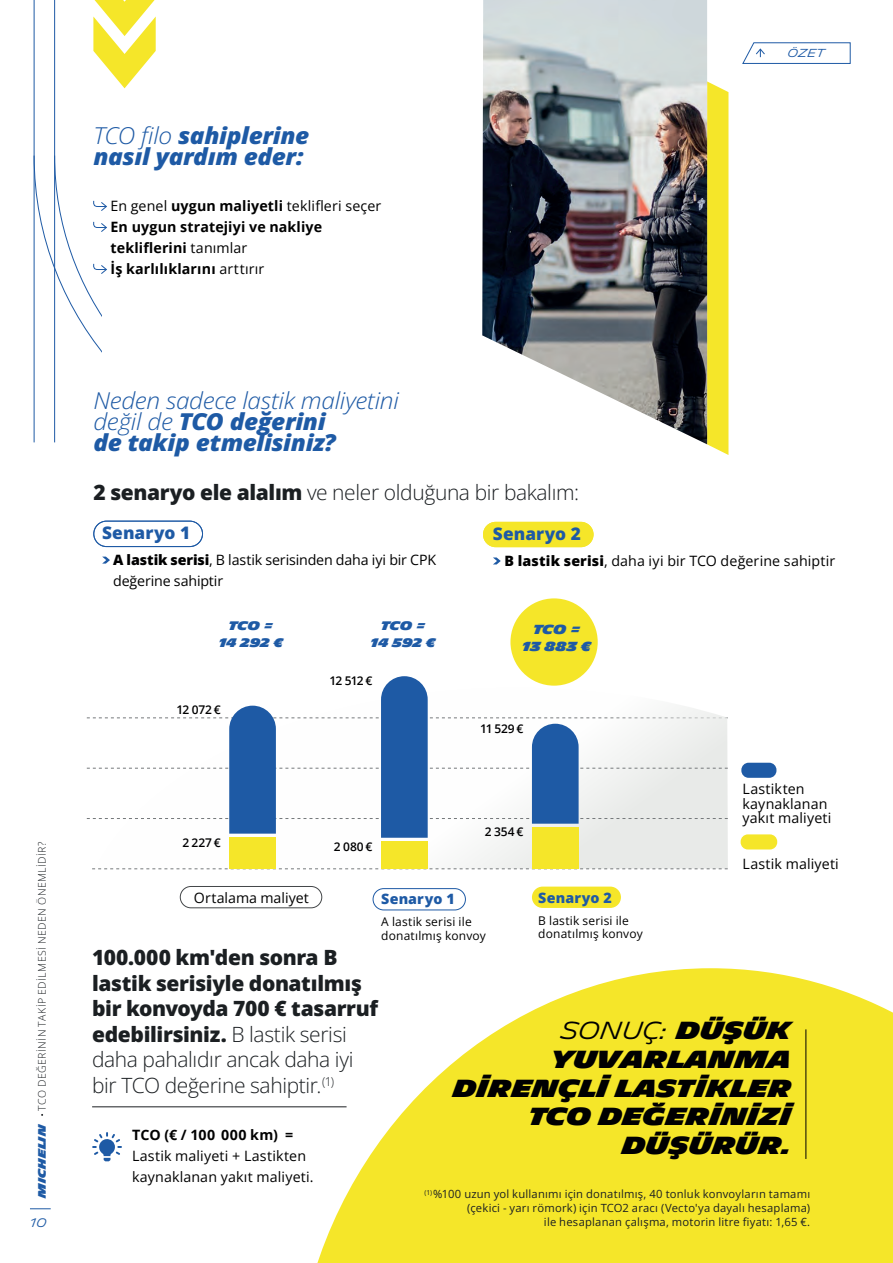
<style>
.page{position:relative;width:893px;height:1263px;background:#fff}
.page>*{position:absolute;margin:0;border:0;box-sizing:border-box;transform-origin:0 0}
.t1{font:900 24px/28.8px "Michelin";color:#000001;text-align:right}
.t2{font:italic 23.25px/21px "Open Sans";letter-spacing:-.015em;color:#1e5aa5;scale:1.05 1}
.t3{font:21px/25.5px "Open Sans";letter-spacing:-.02em;color:#1b1f22}
.t4{font:17.25px "Open Sans";letter-spacing:.005em;color:#1e5aa5}
.t5{font:14.25px/21px "Open Sans";letter-spacing:.005em;color:#000001}
.t6{font:700 14.25px/21px "Open Sans";letter-spacing:.01em;color:#000001}
.t7{font:14.25px "Open Sans";letter-spacing:.01em;color:#1e5aa5}
.t8{font:900 12.75px/16.5px "Michelin";letter-spacing:.01em;color:#1e5aa5}
.t9{font:12px/13.5px "Open Sans";letter-spacing:.015em;color:#000001}
.t10{font:600 12px "Open Sans";letter-spacing:-.01em;color:#000001}
.t11{font:900 12px/16.5px "Michelin";letter-spacing:.005em;color:#1e5aa5}
.t12{font:300 12px "Michelin";color:#1e5aa5}
.t13{font:11.25px/14.2px "Open Sans";letter-spacing:.02em;color:#1b1f22;text-align:right}
.t14{font:300 11.25px "Michelin";color:#1e5aa5;scale:1.05 1}
.t15{font:10.5px "Open Sans";letter-spacing:.045em;color:#1b1f22}
.s1{font-family:"Michelin";font-weight:900;color:#1e5aa5}
.s2{font-weight:400}
.s3{font-weight:300}
</style>
<div class="page">
<hr style="left:54px;top:0;width:1px;height:442px;background:#1e5aa5">
<hr style="left:34px;top:0;width:1px;height:442px;background:#1e5aa5">
<div style="left:741px;top:834px;width:36px;height:15px;background:#f5e629;border-radius:7px"></div>
<div style="left:741px;top:763px;width:35px;height:15px;background:#1e5aa5;border-radius:7px"></div>
<svg style="left:462px;top:838px;width:266px;height:30px;fill:#e8eae8"></svg>
<svg style="left:92px;top:868px;width:636px;height:1px"></svg>
<svg style="left:87px;top:676px;width:641px;height:162px"></svg>
<div style="left:229px;top:837px;width:47px;height:32px;background:#f5e629"></div>
<div style="left:381px;top:841px;width:47px;height:28px;background:#f5e629"></div>
<div style="left:532px;top:827px;width:47px;height:42px;background:#f5e629"></div>
<svg style="left:309px;top:968px;width:584px;height:295px;fill:#f5e629"></svg>
<hr style="left:806px;top:1029px;width:1px;height:130px;background:#000001">
<svg style="left:93px;top:0;width:63px;height:88px"></svg>
<svg style="left:707px;top:81px;width:21px;height:374px;background:#f4e630"></svg>
<img style="left:482px;top:0;width:225px;height:444px">
<div style="left:483px;top:522px;width:111px;height:25px;background:#f5e629;border-radius:13px"></div>
<svg style="left:102px;top:557px;width:8px;height:7px"></svg>
<svg style="left:34px;top:155px;width:73px;height:214px"></svg>
<svg style="left:92px;top:1132px;width:30px;height:29px"></svg>
<hr style="left:92px;top:1106px;width:255px;height:1px;background:#1b1f22">
<svg style="left:493px;top:557px;width:8px;height:7px"></svg>
<div style="left:510px;top:598px;width:88px;height:88px;background:#f5e629;border-radius:50%"></div>
<svg style="left:30px;top:1208px;width:21px;height:1px"></svg>
<svg style="left:742px;top:42px;width:109px;height:22px"></svg>
<div style="left:532px;top:886px;width:89px;height:22px;background:#f5e629;border-radius:11px"></div>
<div style="left:373px;top:888px;width:93px;height:22px;border:1px solid #1e5aa5;border-radius:11px"></div>
<div style="left:180px;top:886px;width:142px;height:22px;border:1px solid #444749;border-radius:11px"></div>
<div style="left:94px;top:521px;width:109px;height:26px;border:1px solid #1e5aa5;border-radius:13px"></div>
<p class="t15" style="left:35px;top:1198px;width:358px;rotate:-90deg"><span class="s1">MICHELIN</span> TCO DEĞERİNİN TAKİP EDİLMESİ NEDEN ÖNEMLİDİR?</p>
<p class="t12" style="left:30px;top:1216px;width:18px">10</p>
<h2 class="t2" style="left:93px;top:124px;width:207px">TCO filo sahiplerine nasıl yardım eder:</h2>
<p class="t6" style="left:110px;top:195px;width:272px"><span class="s2">En genel</span> uygun maliyetli <span class="s2">teklifleri seçer<br></span>En uygun stratejiyi ve nakliye tekliflerini <span class="s2">tanımlar<br></span>İş karlılıklarını <span class="s2">arttırır</span></p>
<p class="t14" style="left:788px;top:47px;width:37px">ÖZET</p>
<h2 class="t2" style="left:93px;top:389px;width:292px">Neden sadece lastik maliyetini değil de TCO değerini<br>de takip etmelisiniz?</h2>
<h3 class="t3" style="left:93px;top:479px;width:487px">2 senaryo ele alalım ve neler olduğuna bir bakalı m:</h3>
<p class="t4" style="left:102px;top:521px;width:90px">Senaryo 1</p>
<p class="t5" style="left:113px;top:549px;width:324px">A lastik serisi, B lastik serisinden daha iyi bir CPK değerine sahiptir</p>
<p class="t4" style="left:493px;top:522px;width:90px">Senaryo 2</p>
<p class="t5" style="left:504px;top:549px;width:332px">B lastik serisi, daha iyi bir TCO değerine sahiptir</p>
<p class="t11" style="left:219px;top:618px;width:56px;text-indent:10px">TCO =<br>14 292</p>
<p class="t11" style="left:371px;top:618px;width:56px;text-indent:10px">TCO =<br>14 592</p>
<p class="t8" style="left:523px;top:621px;width:60px;text-indent:10px">TCO =<br>13 883</p>
<p class="t10" style="left:176px;top:702px;width:46px">12 072 €</p>
<p class="t10" style="left:329px;top:673px;width:45px">12 512 €</p>
<p class="t10" style="left:480px;top:720px;width:45px">11 529 €</p>
<p class="t10" style="left:182px;top:834px;width:40px">2 227 €</p>
<p class="t10" style="left:334px;top:838px;width:40px">2 080 €</p>
<p class="t10" style="left:485px;top:824px;width:40px">2 354 €</p>
<p class="t5" style="left:194px;top:887px;width:117px">Ortalama maliyet</p>
<p class="t7" style="left:381px;top:889px;width:75px">Senaryo 1</p>
<p class="t9" style="left:381px;top:915px;width:106px">A lastik serisi ile donatılmış konvoy</p>
<p class="t7" style="left:538px;top:888px;width:75px">Senaryo 2</p>
<p class="t9" style="left:538px;top:913px;width:106px">B lastik serisi ile donatılmış konvoy</p>
<p class="t5" style="left:742px;top:781px;width:90px;line-height:14.5px">Lastikten kaynaklanan yakıt maliyeti</p>
<p class="t5" style="left:742px;top:852px;width:98px">Lastik maliyeti</p>
<h3 class="t3" style="left:92px;top:944px;width:288px">100.000 km'den sonra B lastik serisiyle donatılmış bir konvoyda 700 € tasarruf edebilirsiniz. B lastik serisi daha pahalıdı r ancak daha iyi bir TCO değerine sahiptir.<sup>(1)</sup></h3>
<p class="t6" style="left:132px;top:1124px;width:163px">TCO (€ / 100 000 km) =</p>
<p class="t5" style="left:132px;top:1145px;width:183px">Lastik maliyeti + Lastikten kaynaklanan yakıt maliyeti.</p>
<h1 class="t1" style="left:453px;top:1016px;width:340px"><span class="s3">SONUÇ:</span> DÜŞÜK<br>YUVARLANMA<br>DİRENÇLİ LASTİKLER<br>TCO DEĞERİNİZİ<br>DÜŞÜRÜR.</h1>
<p class="t13" style="left:424px;top:1186px;width:387px"><sup>(1)</sup> %100 uzun yol kullanımı için donatılmış, 40 tonluk konvoyların tamamı (çekici - yarı römork) için TCO2 aracı (Vecto'ya dayalı hesaplama)<br>ile hesaplanan çalışma, motorin litre fiyatı: 1,65 €.</p>
</div>
